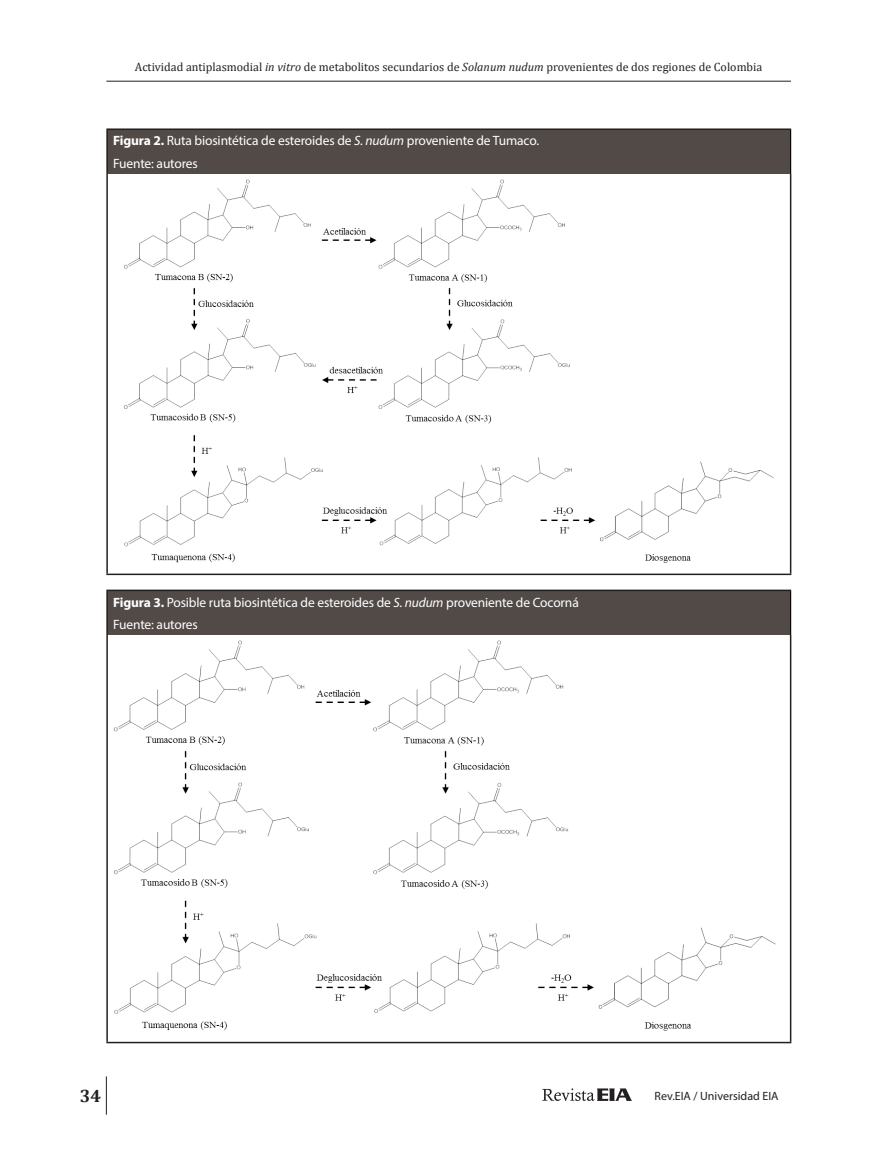
<style>
.page{position:relative;width:885px;height:1170px;background:#fff}
.page>*{position:absolute;margin:0;border:0;box-sizing:border-box;transform-origin:0 0}
.t1{font:700 18px "Cambria";color:#231f20}
.t2{font:13.5px/22.2px "Myriad Pro";letter-spacing:-.01em;color:#fff}
.t3{font:12px "Cambria";color:#231f20}
.t4{font:12px "Myriad Pro";color:#231f20}
.s1{font-style:italic}
.s2{font-weight:700}
</style>
<div class="page">
<hr style="left:106px;top:81px;width:684px;height:1px;background:#231f20">
<hr style="left:106px;top:1076px;width:1px;height:38px;background:#231f20">
<svg style="left:542px;top:1088px;width:90px;height:12px"></svg>
<div style="left:107px;top:129px;width:683px;height:45px;background:#524a47"></div>
<hr style="left:106px;top:174px;width:2px;height:399px;background:#231f20">
<hr style="left:789px;top:174px;width:2px;height:399px;background:#231f20">
<hr style="left:106px;top:573px;width:685px;height:2px;background:#231f20">
<hr style="left:106px;top:130px;width:2px;height:44px;background:#231f20">
<hr style="left:106px;top:128px;width:685px;height:2px;background:#231f20">
<hr style="left:790px;top:130px;width:1px;height:44px;background:#000">
<img style="left:123px;top:180px;width:651px;height:383px">
<div style="left:107px;top:590px;width:683px;height:44px;background:#524a47"></div>
<hr style="left:106px;top:634px;width:2px;height:407px;background:#231f20">
<hr style="left:789px;top:634px;width:2px;height:407px;background:#231f20">
<hr style="left:106px;top:1041px;width:685px;height:2px;background:#231f20">
<hr style="left:106px;top:591px;width:2px;height:43px;background:#231f20">
<hr style="left:106px;top:589px;width:685px;height:2px;background:#231f20">
<hr style="left:790px;top:591px;width:1px;height:43px;background:#000">
<img style="left:113px;top:640px;width:663px;height:391px">
<p class="t3" style="left:135px;top:59px;width:629px">Actividad antiplasmodial <span class="s1">in vitro</span> de metabolitos secundarios de <span class="s1">Solanum nudum</span> provenientes de dos regiones de Colombia</p>
<p class="t2" style="left:113px;top:129px;width:427px"><span class="s2">Figura 2.</span> Ruta biosintética de esteroides de <span class="s1">S. nudum</span> proveniente de Tumaco.<br>Fuente: autores</p>
<p class="t2" style="left:113px;top:590px;width:467px"><span class="s2">Figura 3.</span> Posible ruta biosintética de esteroides de <span class="s1">S. nudum</span> proveniente de Cocorná<br>Fuente: autores</p>
<h1 class="t1" style="left:80px;top:1082px;width:23px">34</h1>
<p class="t4" style="left:654px;top:1087px;width:125px">Rev.EIA / Universidad EIA</p>
</div>
